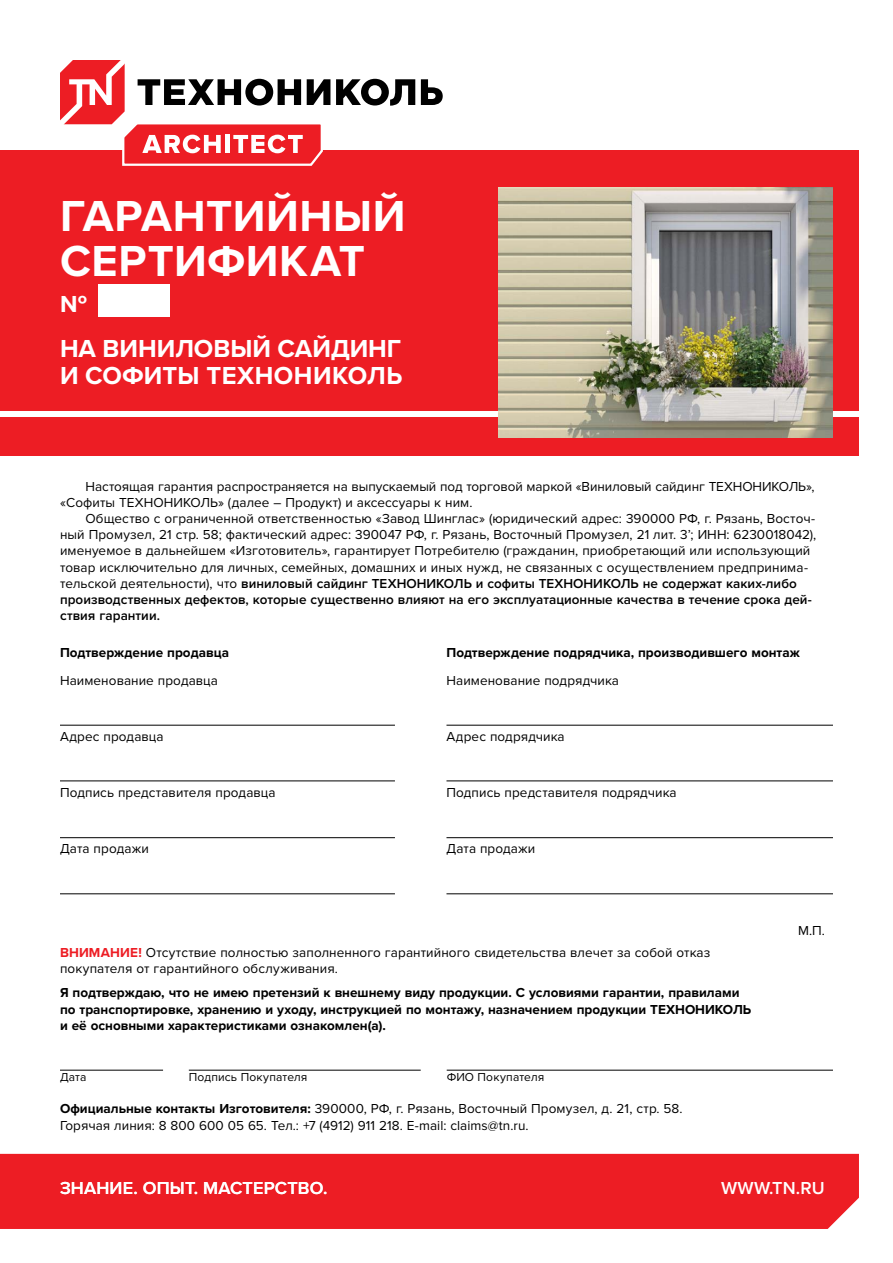
<style>
.page{position:relative;width:893px;height:1263px;background:#fff}
.page>*{position:absolute;margin:0;border:0;box-sizing:border-box;transform-origin:0 0}
.t1{font:700 45px/45px "Proxima Nova";letter-spacing:.015em;color:#fff}
.t2{font:700 25.5px/27px "Proxima Nova";color:#fff}
.t3{font:700 24px "Proxima Nova";color:#fff}
.t4{font:600 18px "Proxima Nova";letter-spacing:.01em;color:#fff}
.t5{font:13.5px/16.2px "Proxima Nova";letter-spacing:.005em;color:#000}
.t6{font:700 13.5px/16.5px "Proxima Nova";color:#000}
.t7{font:700 13.5px "Proxima Nova";color:#ed1d24}
.t8{font:12px "Proxima Nova";letter-spacing:.01em;color:#000}
.s1{font-weight:600}
.s2{font-weight:700;color:#ed1d24}
.s3{font-weight:700}
</style>
<div class="page">
<div style="left:0;top:1154px;width:859px;height:75px;background:#ed1d24"></div>
<div style="left:0;top:150px;width:859px;height:305px;background:#ed1d24"></div>
<div style="left:0;top:411px;width:859px;height:5px;background:#fff"></div>
<svg style="left:421px;top:79px;width:22px;height:26px"></svg>
<svg style="left:336px;top:79px;width:79px;height:27px"></svg>
<svg style="left:60px;top:60px;width:270px;height:106px"></svg>
<hr style="left:60px;top:725px;width:335px;height:1px;background:#000">
<hr style="left:60px;top:837px;width:335px;height:1px;background:#000">
<hr style="left:446px;top:725px;width:387px;height:1px;background:#000">
<hr style="left:446px;top:837px;width:387px;height:1px;background:#000">
<hr style="left:60px;top:781px;width:335px;height:1px;background:#000">
<hr style="left:60px;top:893px;width:335px;height:1px;background:#000">
<hr style="left:446px;top:781px;width:387px;height:1px;background:#000">
<hr style="left:446px;top:893px;width:387px;height:1px;background:#000">
<hr style="left:60px;top:1070px;width:103px;height:1px;background:#000">
<hr style="left:189px;top:1070px;width:232px;height:1px;background:#000">
<hr style="left:447px;top:1070px;width:386px;height:1px;background:#000">
<img style="left:498px;top:188px;width:335px;height:250px">
<div style="left:99px;top:284px;width:71px;height:32px;background:#fff"></div>
<h1 class="t1" style="left:60px;top:195px;width:347px">Гарантийный сертификат</h1>
<h3 class="t3" style="left:60px;top:290px;width:29px">№</h3>
<h2 class="t2" style="left:60px;top:336px;width:340px;text-indent:170px">ый сайдинг и софиты ТЕХНОНИК</h2>
<h2 class="t2" style="left:60px;top:336px;width:135px">на винилов</h2>
<h2 class="t2" style="left:348px;top:363px;width:56px">ОЛЬ</h2>
<p class="t5" style="left:60px;top:478px;width:756px;text-indent:26px">Настоящая гарантия распространяется на выпускаемый под торговой маркой «Виниловый сайдинг ТЕХНОНИКОЛЬ», «Софиты ТЕХНОНИКОЛЬ» (далее – Продукт) и аксессуары к ним.</p>
<p class="t5" style="left:60px;top:511px;width:758px;text-indent:26px">Общество с ограниченной ответственностью «Завод Шинглас» (юридический адрес: 390000 РФ, г. Рязань, Восточ&shy;ный Промузел, 21 стр. 58; фактический адрес: 390047 РФ, г. Рязань, Восточный Промузел, 21 лит. 3’; ИНН: 6230018042), именуемое в дальнейшем «Изготовитель», гарантирует Потребителю (гражданин, приобретающий или использующий товар исключительно для личных, семейных, домашних и иных нужд, не связанных с осуществлением предпринима&shy;тельской деятельности), что <span class="s1">ВИНИЛОВЫЙ САЙДИНГ ТЕХНОНИКОЛЬ И СОФИТЫ ТЕХНОНИКОЛЬ НЕ СОДЕРЖАТ КАКИХ-ЛИБО ПРОИЗВОДСТВЕННЫХ ДЕФЕКТОВ, КОТОРЫЕ СУЩЕСТВЕННО ВЛИЯЮТ НА ЕГО ЭКСПЛУАТАЦИОННЫЕ КАЧЕСТВА В ТЕЧЕНИЕ СРОКА ДЕЙ-СТВИЯ ГАРАНТИИ.</span></p>
<p class="t6" style="left:60px;top:645px;width:171px">Подтверждение продавца</p>
<p class="t5" style="left:60px;top:673px;width:160px">Наименование продавца</p>
<p class="t6" style="left:446px;top:645px;width:355px">Подтверждение подрядчика, производившего монтаж</p>
<p class="t5" style="left:446px;top:673px;width:174px">Наименование подрядчика</p>
<p class="t5" style="left:60px;top:729px;width:105px">Адрес продавца</p>
<p class="t5" style="left:446px;top:729px;width:120px">Адрес подрядчика</p>
<p class="t5" style="left:60px;top:785px;width:217px">Подпись представителя продавца</p>
<p class="t5" style="left:446px;top:785px;width:232px">Подпись представителя подрядчика</p>
<p class="t5" style="left:60px;top:841px;width:90px">Дата продажи</p>
<p class="t5" style="left:446px;top:841px;width:90px">Дата продажи</p>
<p class="t5" style="left:798px;top:922px;width:28px">М.П.</p>
<p class="t5" style="left:60px;top:945px;width:652px;text-indent:78px"><span class="s2">!</span> Отсутствие полностью заполненного гарантийного свидетельства влечет за собой отказ покупателя от гарантийного обслуживания.</p>
<p class="t7" style="left:60px;top:945px;width:51px">ВНИМАНИЕ</p>
<p class="t6" style="left:60px;top:985px;width:681px">Я подтверждаю, что не имею претензий к внешнему виду продукции. С условиями гарантии, правилами по транспортировке, хранению и уходу, инструкцией по монтажу, назначением продукции ТЕХНОНИК</p>
<p class="t6" style="left:723px;top:1001px;width:30px">ОЛЬ</p>
<p class="t6" style="left:60px;top:1018px;width:327px">и её основными характеристиками ознакомлен(а).</p>
<p class="t8" style="left:60px;top:1070px;width:28px">Дата</p>
<p class="t8" style="left:189px;top:1070px;width:120px">Подпись Покупателя</p>
<p class="t8" style="left:447px;top:1070px;width:99px">ФИО Покупателя</p>
<p class="t5" style="left:60px;top:1101px;width:624px"><span class="s3">Официальные контакты Изготовителя:</span> 390000, РФ, г. Рязань, Восточный Промузел, д. 21, стр. 58.<br>Горячая линия: 8 800 600 05 65. Тел.: +7 (4912) 911 218. E-mail: claims@tn.ru.</p>
<h3 class="t4" style="left:60px;top:1177px;width:269px">ЗНАНИЕ. ОПЫТ. МАСТЕРСТВО.</h3>
<h3 class="t4" style="left:721px;top:1177px;width:105px">WWW.TN.RU</h3>
</div>
